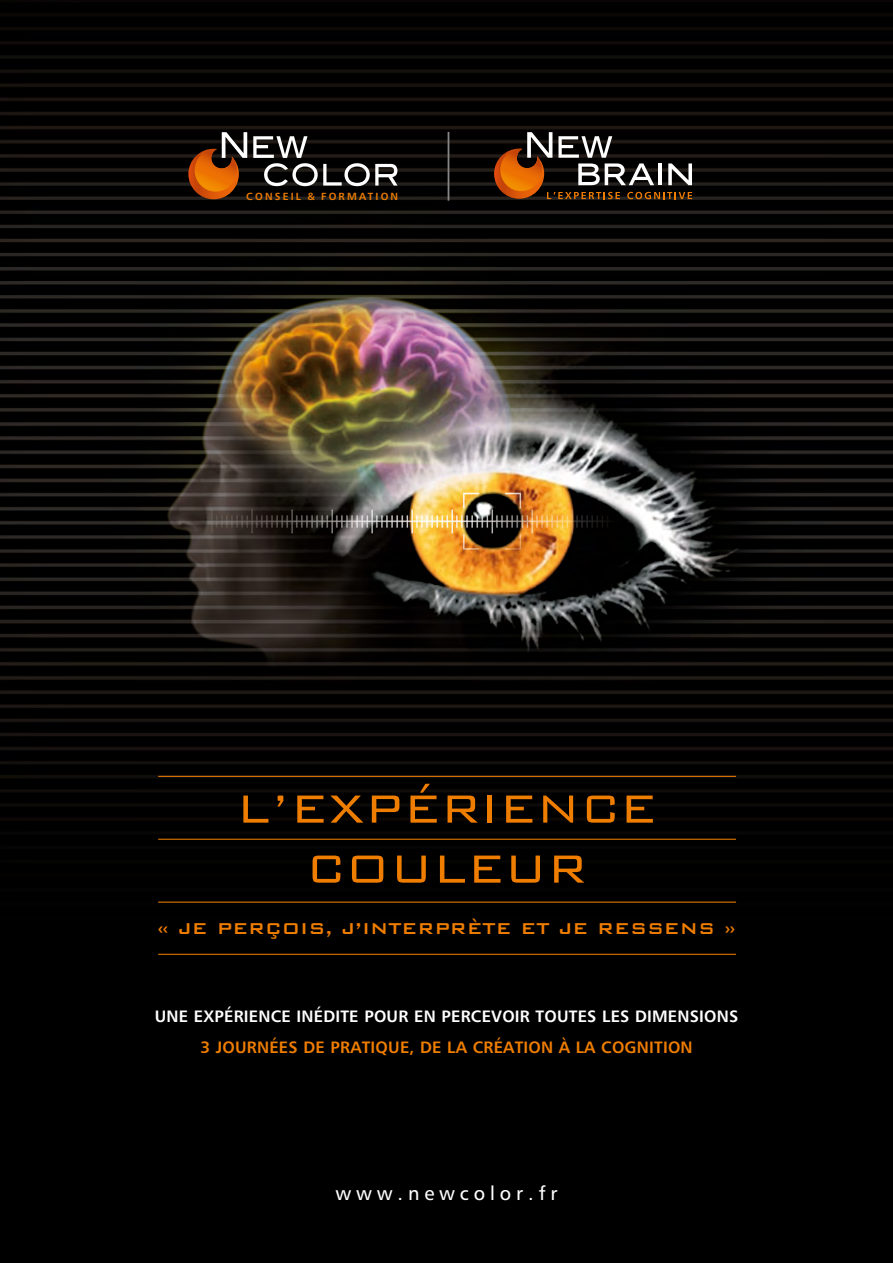
<style>
.page{position:relative;width:893px;height:1263px;background:#fff}
.page>*{position:absolute;margin:0;border:0;box-sizing:border-box;transform-origin:0 0}
.t1{font:300 52.5px/60px "Bank Gothic BT";color:#ef7d00;text-align:center}
.t2{font:500 21px "Bank Gothic BT";color:#ef7d00}
.t3{font:19.5px "Humanist 777 BT Roman B";letter-spacing:.25em;color:#fff}
.t4{font:16.5px "Humanist 777 BT Bold B";letter-spacing:.01em;color:#fff}
.t5{font:16.5px "Humanist 777 BT Bold B";letter-spacing:.01em;color:#ef7d00}
.t6{font:10.35px "Humanist 777 BT Bold B";letter-spacing:.21em;color:#ef7d00}
</style>
<div class="page">
<img style="left:0;top:0;width:893px;height:1263px">
<hr style="left:158px;top:776px;width:578px;height:1px;background:#ef7d00">
<hr style="left:158px;top:839px;width:578px;height:1px;background:#ef7d00">
<hr style="left:158px;top:901px;width:578px;height:2px;background:#ef7d00">
<hr style="left:158px;top:954px;width:578px;height:1px;background:#ef7d00">
<svg style="left:188px;top:132px;width:59px;height:67px;background:#784117"></svg>
<svg style="left:253px;top:136px;width:145px;height:50px;background:#3a3938"></svg>
<svg style="left:494px;top:132px;width:198px;height:67px;background:#4b3727"></svg>
<hr style="left:448px;top:132px;width:1px;height:69px;background:#878787">
<p class="t6" style="left:246px;top:189px;width:153px">CONSEIL &amp; FORMATION</p>
<h1 class="t1" style="left:236px;top:778px;width:422px">L’EXPÉRIENCE<br>COULEUR</h1>
<p class="t2" style="left:157px;top:917px;width:580px">« JE PERÇOIS, J’INTERPRÈTE ET JE RESSENS »</p>
<p class="t4" style="left:155px;top:1006px;width:585px">UNE EXPÉRIENCE INÉDITE POUR EN PERCEVOIR TOUTES LES DIMENSIONS</p>
<p class="t5" style="left:200px;top:1037px;width:494px">3 JOURNÉES DE PRATIQUE, DE LA CRÉATION À LA COGNITION</p>
<p class="t3" style="left:335px;top:1181px;width:223px">www.newcolor.fr</p>
</div>
